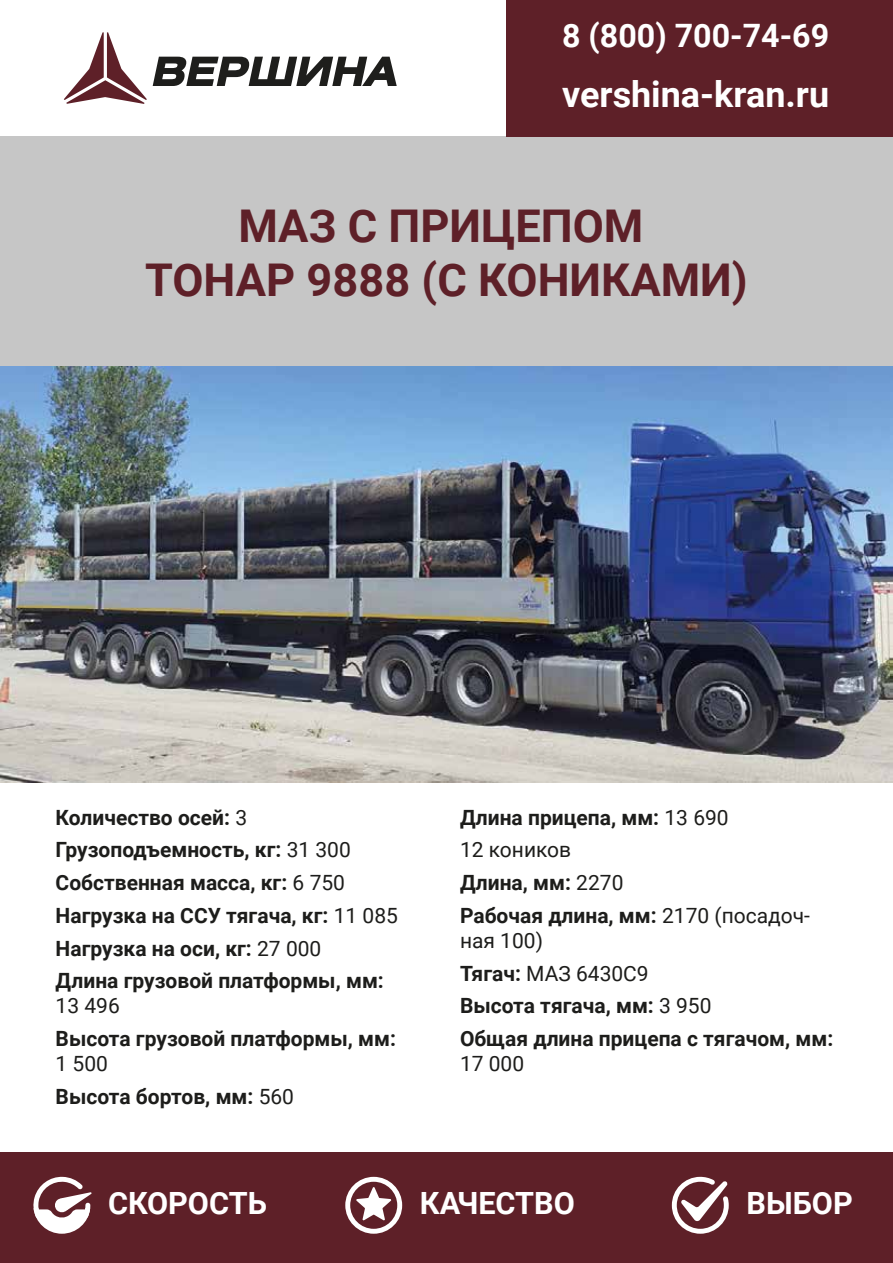
<style>
.page{position:relative;width:893px;height:1263px;background:#fff}
.page>*{position:absolute;margin:0;border:0;box-sizing:border-box;transform-origin:0 0}
.t1{font:700 45.15px/54.2px "Roboto";color:#5e2028;text-align:center}
.t2{font:700 36px "Roboto";color:#fff}
.t3{font:700 32.25px "Roboto";color:#fff}
.t4{font:700 30.6px "Roboto";color:#fff}
.t5{font:700 21px/32.7px "Roboto";color:#1d1d1b}
.t6{font:21px "Roboto";color:#1d1d1b}
.s1{font-weight:400}
</style>
<div class="page">
<div style="left:0;top:136px;width:893px;height:231px;background:#c6c6c6"></div>
<svg style="left:153px;top:57px;width:244px;height:29px"></svg>
<svg style="left:64px;top:32px;width:83px;height:72px"></svg>
<div style="left:506px;top:0;width:387px;height:136px;background:#5e2028"></div>
<div style="left:0;top:1152px;width:893px;height:111px;background:#5e2028"></div>
<svg style="left:33px;top:1176px;width:59px;height:58px"></svg>
<svg style="left:345px;top:1177px;width:57px;height:57px"></svg>
<svg style="left:672px;top:1177px;width:57px;height:57px"></svg>
<img style="left:0;top:366px;width:893px;height:417px">
<h3 class="t3" style="left:562px;top:13px;width:269px">8 (800) 700-74-69</h3>
<h2 class="t2" style="left:562px;top:69px;width:269px">vershina-kran.ru</h2>
<h1 class="t1" style="left:145px;top:197px;width:604px">MAЗ С ПРИЦЕПОМ<br>ТОНАР 9888 (С КОНИКАМИ)</h1>
<p class="t5" style="left:56px;top:800px;width:344px">Количество осей: <span class="s1">3<br></span>Грузоподъемность, кг: <span class="s1">31 300<br></span>Собственная масса, кг: <span class="s1">6 750<br></span>Нагрузка на ССУ тягача, кг: <span class="s1">11 085<br></span>Нагрузка на оси, кг: <span class="s1">27 000<br></span>Длина грузовой платформы, мм:</p>
<p class="t6" style="left:56px;top:991px;width:66px">13 496</p>
<p class="t5" style="left:56px;top:1021px;width:342px">Высота грузовой платформы, мм:</p>
<p class="t5" style="left:56px;top:1047px;width:240px"><span class="s1">1 500<br></span>Высота бортов, мм: <span class="s1">560</span></p>
<p class="t5" style="left:460px;top:800px;width:351px">Длина прицепа, мм: <span class="s1">13 690<br>12 коников<br></span>Длина, мм: <span class="s1">2270<br></span>Рабочая длина, мм: <span class="s1">2170 (посадоч-</span></p>
<p class="t5" style="left:460px;top:923px;width:375px"><span class="s1">ная 100)<br></span>Тягач: <span class="s1">МАЗ 6430С9<br></span>Высота тягача, мм: <span class="s1">3 950<br></span>Общая длина прицепа с тягачом, мм:</p>
<p class="t6" style="left:460px;top:1049px;width:66px">17 000</p>
<h3 class="t4" style="left:108px;top:1182px;width:160px">СКОРОСТЬ</h3>
<h3 class="t4" style="left:420px;top:1182px;width:156px">КАЧЕСТВО</h3>
<h3 class="t4" style="left:746px;top:1182px;width:108px">ВЫБОР</h3>
</div>
